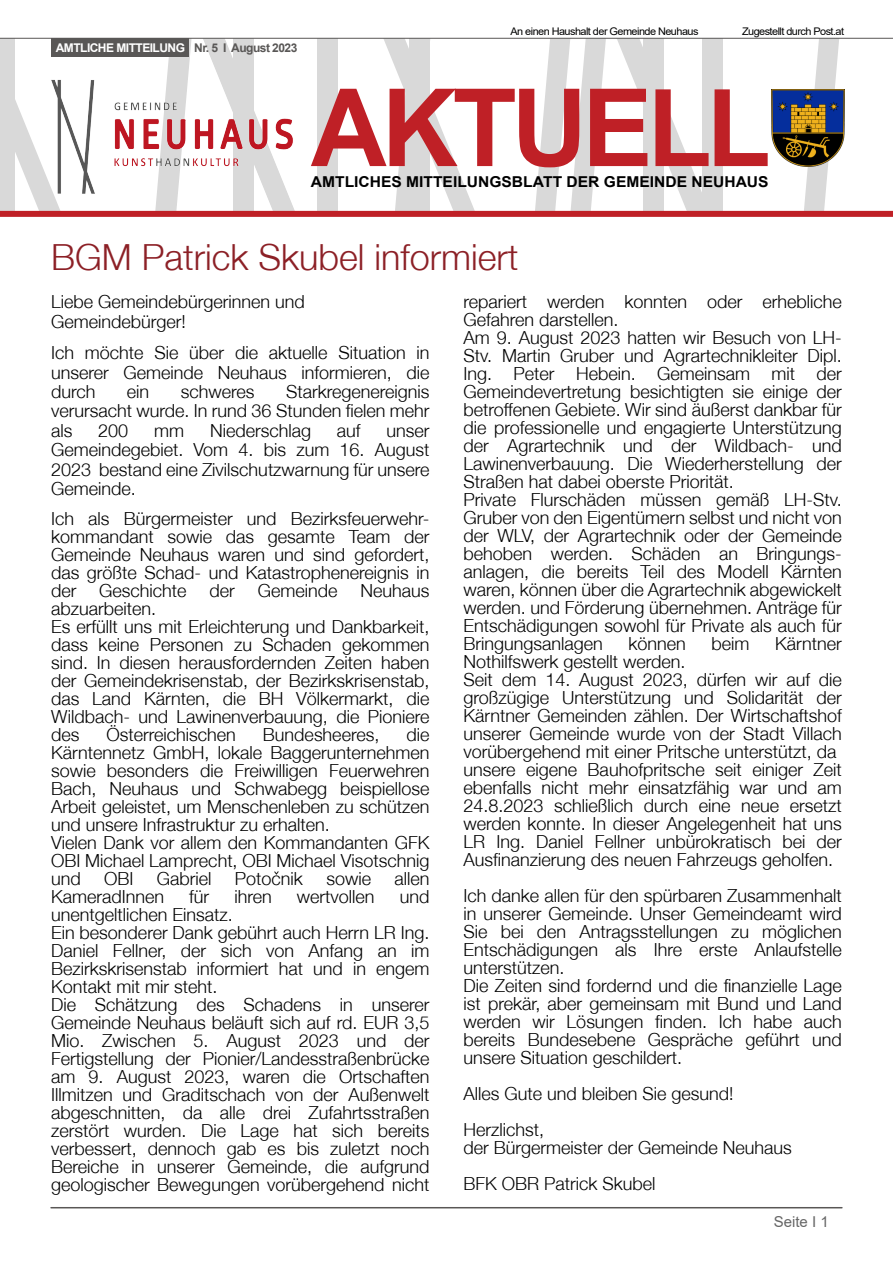
<style>
.page{position:relative;width:893px;height:1263px;background:#fff}
.page>*{position:absolute;margin:0;border:0;box-sizing:border-box;transform-origin:0 0}
.t1{font:700 108px "Arial";letter-spacing:-.05em;color:#bf2026}
.t2{font:300 36px "Helvetica Neue";color:#8c2026}
.t3{font:300 18px/18px "Helvetica Neue";color:#000}
.t4{font:700 15px "Arial";color:#000;scale:1.04 1}
.t5{font:15px "Arial";color:#666}
.t6{font:700 12px "Arial";letter-spacing:-.045em;color:#fff}
.t7{font:10.5px "Arial";letter-spacing:-.05em;color:#000;scale:1.04 1}
.s1{color:#595756}
</style>
<div class="page">
<svg style="left:0;top:39px;width:845px;height:172px"></svg>
<div style="left:0;top:211px;width:893px;height:6px;background:#bf2026"></div>
<img style="left:46px;top:75px;width:256px;height:124px">
<hr style="left:0;top:38px;width:893px;height:1px;background:#595756">
<div style="left:51px;top:38px;width:138px;height:18px;background:#595756"></div>
<img style="left:771px;top:89px;width:73px;height:77px">
<hr style="left:51px;top:1207px;width:791px;height:1px;background:#595756">
<svg style="left:274px;top:871px;width:5px;height:4px"></svg>
<p class="t6" style="left:56px;top:43px;width:243px">AMTLICHE MITTEILUNG <span class="s1">Nr. 5 I August 2023</span></p>
<p class="t7" style="left:510px;top:27px;width:182px">An einen Haushalt der Gemeinde Neuhaus</p>
<p class="t7" style="left:742px;top:27px;width:100px">Zugestellt durch Post.at</p>
<h1 class="t1" style="left:311px;top:87px;width:461px">AKTUELL</h1>
<p class="t4" style="left:311px;top:177px;width:442px">AMTLICHES MITTEILUNGSBLATT DER GEMEINDE NEUHAUS</p>
<h2 class="t2" style="left:51px;top:242px;width:469px">BGM Patrick Skubel informiert</h2>
<p class="t3" style="left:51px;top:293px;width:255px;line-height:19.5px">Liebe Gemeindebürgerinnen und<br>Gemeindebürger!</p>
<p class="t3" style="left:51px;top:344px;width:380px;line-height:19.5px;text-align:justify">Ich möchte Sie über die aktuelle Situation in unserer Gemeinde Neuhaus informieren, die durch</p>
<p class="t3" style="left:463px;top:294px;width:380px">repariert werden konnten oder erhebliche Gefahren darstellen.<br>Am 9. August 2023 hatten wir Besuch von LH-Stv. Martin Gruber und Agrartechnikleiter Dipl.<br>Ing. Peter Hebein. Gemeinsam mit der Gemeindevertretung besichtigten sie einige der betroffenen Gebiete. Wir sind äußerst dankbar für die professionelle und engagierte Unterstützung der Agrartechnik und der Wildbach- und Lawinenverbauung. Die Wiederherstellung der Straßen hat dabei oberste Priorität.<br>Private Flurschäden müssen gemäß LH-Stv.<br>Gruber von den Eigentümern selbst und nicht von der WLV, der Agrartechnik oder der Gemeinde behoben werden. Schäden an Bringungs&shy;anlagen, die bereits Teil des Modell Kärnten waren, können über die Agrartechnik abgewickelt werden. und Förderung übernehmen. Anträge für Entschädigungen sowohl für Private als auch für Bringungsanlagen</p>
<p class="t3" style="left:51px;top:383px;width:380px;line-height:19.4px;text-align:justify;text-indent:235px">Starkregenereignis verursacht wurde. In rund 36 Stunden fielen mehr als</p>
<p class="t3" style="left:127px;top:384px;width:24px">ein</p>
<p class="t3" style="left:181px;top:384px;width:75px">schweres</p>
<p class="t3" style="left:98px;top:422px;width:32px">200</p>
<p class="t3" style="left:154px;top:422px;width:31px">mm</p>
<p class="t3" style="left:210px;top:422px;width:103px">Niederschlag</p>
<p class="t3" style="left:337px;top:422px;width:25px">auf</p>
<p class="t3" style="left:51px;top:422px;width:380px;line-height:19.5px;text-align:justify;text-indent:335px">unser Gemeindegebiet. Vom 4. bis zum 16. August 2023 bestand eine Zivilschutzwarnung für unsere Gemeinde.</p>
<p class="t3" style="left:51px;top:511px;width:380px;text-align:justify">Ich als Bürgermeister und Bezirksfeuerwehr&shy;kommandant sowie das gesamte Team der Gemeinde Neuhaus waren und sind gefordert, das größte Schad- und Katastrophenereignis in der</p>
<p class="t3" style="left:99px;top:583px;width:89px">Geschichte</p>
<p class="t3" style="left:210px;top:583px;width:27px">der</p>
<p class="t3" style="left:258px;top:583px;width:81px">Gemeinde</p>
<p class="t3" style="left:360px;top:583px;width:71px">Neuhaus</p>
<p class="t3" style="left:51px;top:601px;width:380px">abzuarbeiten.<br>Es erfüllt uns mit Erleichterung und Dankbarkeit, dass keine Personen zu Schaden gekommen sind. In diesen herausfordernden Zeiten haben der Gemeindekrisenstab, der Bezirkskrisenstab, das Land Kärnten, die BH Völkermarkt, die Wildbach- und Lawinenverbauung, die Pioniere des</p>
<p class="t3" style="left:629px;top:636px;width:59px">können</p>
<p class="t3" style="left:712px;top:636px;width:39px">beim</p>
<p class="t3" style="left:775px;top:636px;width:68px">Kärntner</p>
<p class="t3" style="left:463px;top:654px;width:380px">Nothilfswerk gestellt werden.<br>Seit dem 14. August 2023, dürfen wir auf die großzügige Unterstützung und Solidarität der Kärntner Gemeinden zählen. Der Wirtschaftshof unserer Gemeinde wurde von der Stadt Villach vorübergehend mit einer Pritsche unterstützt, da unsere eigene Bauhofpritsche seit einiger Zeit ebenfalls nicht mehr einsatzfähig war und am 24.8.2023 schließlich durch eine neue ersetzt werden konnte. In dieser Angelegenheit hat uns LR Ing. Daniel Fellner unbürokratisch bei der Ausfinanzierung des neuen Fahrzeugs geholfen.</p>
<p class="t3" style="left:463px;top:888px;width:380px">Ich danke allen für den spürbaren Zusammenhalt in unserer Gemeinde. Unser Gemeindeamt wird Sie bei den Antragsstellungen zu möglichen Entschädigungen als Ihre erste Anlaufstelle unterstützen.<br>Die Zeiten sind fordernd und die finanzielle Lage ist prekär, aber gemeinsam mit Bund und Land werden wir Lösungen finden. Ich habe auch bereits Bundesebene Gespräche geführt und unsere Situation geschildert.</p>
<p class="t3" style="left:463px;top:1077px;width:272px;line-height:36px">Alles Gute und bleiben Sie gesund!<br>Herzlichst,</p>
<p class="t3" style="left:463px;top:1131px;width:330px;line-height:36px">der Bürgermeister der Gemeinde Neuhaus<br>BFK OBR Patrick Skubel</p>
<p class="t3" style="left:106px;top:727px;width:131px">Österreichischen</p>
<p class="t3" style="left:263px;top:727px;width:118px">Bundesheeres,</p>
<p class="t3" style="left:51px;top:727px;width:380px;text-indent:355px">die Kärntennetz GmbH, lokale Baggerunternehmen sowie besonders die Freiwilligen Feuerwehren Bach, Neuhaus und Schwabegg beispiellose Arbeit geleistet, um Menschenleben zu schützen und unsere Infrastruktur zu erhalten.<br>Vielen Dank vor allem den Kommandanten GFK OBI Michael Lamprecht, OBI Michael Visotschnig und</p>
<p class="t3" style="left:104px;top:871px;width:31px">OBI</p>
<p class="t3" style="left:157px;top:871px;width:56px">Gabriel</p>
<p class="t3" style="left:235px;top:871px;width:70px">Potocnik</p>
<p class="t3" style="left:326px;top:871px;width:46px">sowie</p>
<p class="t3" style="left:394px;top:871px;width:37px">allen</p>
<p class="t3" style="left:51px;top:889px;width:115px">KameradInnen</p>
<p class="t3" style="left:189px;top:889px;width:21px">für</p>
<p class="t3" style="left:234px;top:889px;width:39px">ihren</p>
<p class="t3" style="left:297px;top:889px;width:79px">wertvollen</p>
<p class="t3" style="left:400px;top:889px;width:31px">und</p>
<p class="t3" style="left:51px;top:907px;width:380px">unentgeltlichen Einsatz.<br>Ein besonderer Dank gebührt auch Herrn LR Ing.<br>Daniel Fellner, der sich von Anfang an im Bezirkskrisenstab informiert hat und in engem Kontakt mit mir steht.<br>Die Schätzung des Schadens in unserer Gemeinde Neuhaus beläuft sich auf rd. EUR 3,5<br>Mio. Zwischen 5. August 2023 und der Fertigstellung der Pionier/Landesstraßenbrücke am 9. August 2023, waren die Ortschaften Illmitzen und Graditschach von der Außenwelt abgeschnitten, da alle drei Zufahrtsstraßen zerstört wurden. Die Lage hat sich bereits verbessert, dennoch gab es bis zuletzt noch Bereiche in unserer Gemeinde, die aufgrund geologischer Bewegungen vorübergehend nicht</p>
<p class="t5" style="left:774px;top:1216px;width:57px">Seite I 1</p>
</div>
